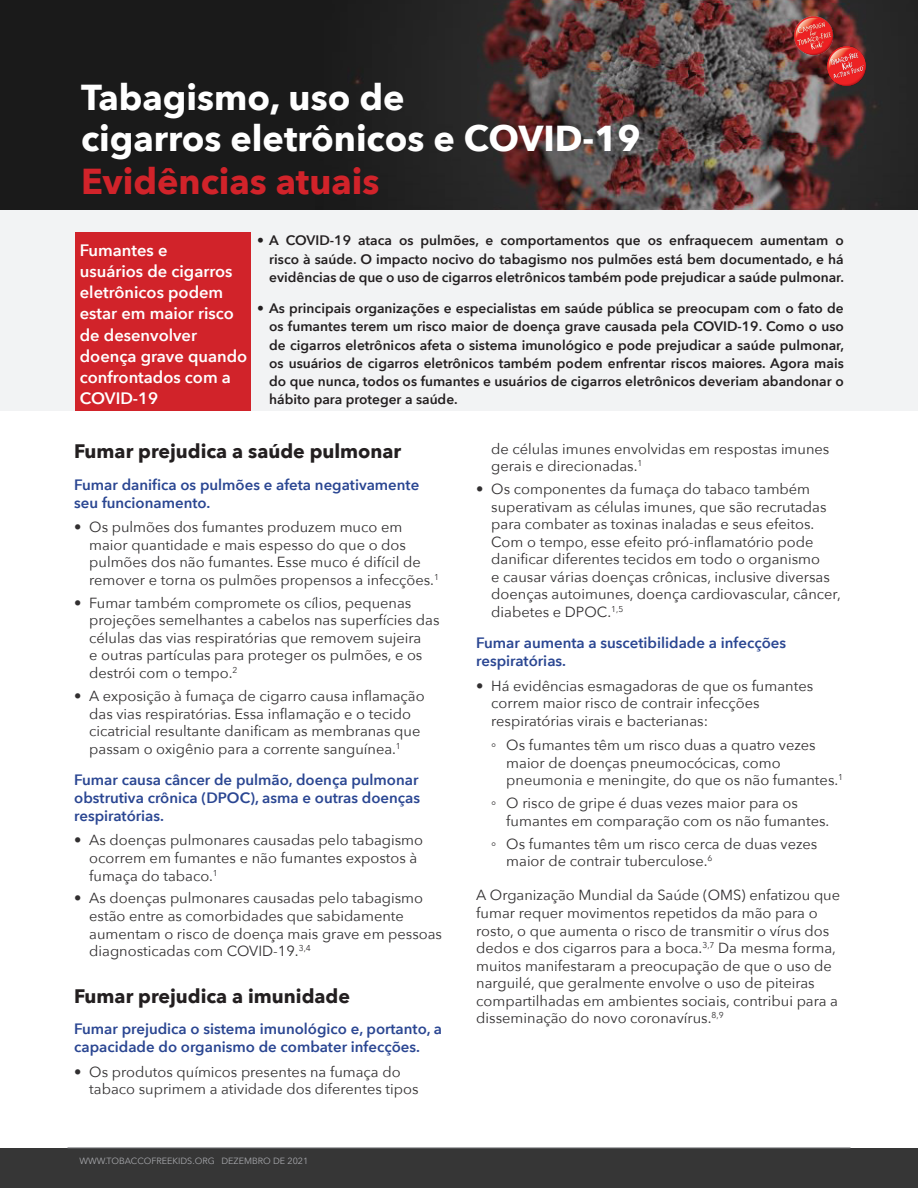
<style>
.page{position:relative;width:918px;height:1188px;background:#fff}
.page>*{position:absolute;margin:0;border:0;box-sizing:border-box;transform-origin:0 0}
.t1{font:700 36px/41.8px "Avenir Next";color:#fff}
.h_red{font:700 19.5px "Avenir Next";color:#231f20}
.t2{font:600 16.5px/21.1px "Avenir Next";color:#fff}
.t3{font:600 15px/18px "Avenir Next";color:#2a4692}
.bullet{font:14.7px/17.5px "Avenir Next";color:#312f30}
.t4{font:600 13.65px/18.1px "Avenir Next";color:#231f20;text-align:justify}
.t5{font:9px "Avenir Next";color:#a8a9ad}
.s1{color:#d1232a}
.s2{font-family:"Arial Narrow"}
</style>
<div class="page">
<div style="left:0;top:1148px;width:918px;height:40px;background:#363636"></div>
<hr style="left:68px;top:1148px;width:782px;height:1px;background:#808285">
<div style="left:0;top:209px;width:918px;height:201px;background:#f2f3f4"></div>
<div style="left:0;top:0;width:918px;height:209px;background:#1a1a1a"></div>
<img style="left:354px;top:0;width:564px;height:209px">
<div style="left:75px;top:232px;width:175px;height:178px;background:#d1232a"></div>
<img style="left:793px;top:15px;width:42px;height:43px">
<img style="left:828px;top:47px;width:38px;height:38px">
<p class="t1" style="left:81px;top:76px;width:561px">Tabagismo, uso de<br>cigarros eletrônicos e COVID-19<br><span class="s1">Evidências atuais</span></p>
<p class="t4" style="left:269px;top:231px;width:576px;text-indent:-12px">• A COVID-19 ataca os pulmões, e comportamentos que os enfraquecem aumentam o risco à saúde. O impacto nocivo do tabagismo nos pulmões está bem documentado, e há evidências de que o uso de cigarros eletrônicos também pode prejudicar a saúde pulmonar.</p>
<p class="t4" style="left:269px;top:299px;width:576px;text-indent:-12px">• As principais organizações e especialistas em saúde pública se preocupam com o fato de os fumantes terem um risco maior de doença grave causada pela COVID-19. Como o uso de cigarros eletrônicos afeta o sistema imunológico e pode prejudicar a saúde pulmonar, os usuários de cigarros eletrônicos também podem enfrentar riscos maiores. Agora mais do que nunca, todos os fumantes e usuários de cigarros eletrônicos deveriam abandonar o hábito para proteger a saúde.</p>
<p class="t2" style="left:80px;top:239px;width:169px">Fumantes e<br>usuários de cigarros eletrônicos podem estar em maior risco de desenvolver doença grave quando confrontados com a<br>COVID-19</p>
<p class="h_red" style="left:74px;top:435px;width:329px">Fumar prejudica a saúde pulmonar</p>
<p class="t3" style="left:74px;top:475px;width:347px">Fumar danifica os pulmões e afeta negativamente seu funcionamento.</p>
<p class="bullet" style="left:89px;top:518px;width:351px;text-indent:-15px">• Os pulmões dos fumantes produzem muco em maior quantidade e mais espesso do que o dos pulmões dos não fumantes. Esse muco é difícil de remover e torna os pulmões propensos a infecções.<sup>1</sup></p>
<p class="bullet" style="left:89px;top:593px;width:352px;text-indent:-15px">• Fumar também compromete os cílios, pequenas projeções semelhantes a cabelos nas superfícies das células das vias respiratórias que removem sujeira<br>e outras partículas para proteger os pulmões, e os destrói com o tempo.<sup>2</sup></p>
<p class="bullet" style="left:89px;top:686px;width:337px;text-indent:-15px">• A exposição à fumaça de cigarro causa inflamação das vias respiratórias. Essa inflamação e o tecido cicatricial resultante danificam as membranas que passam o oxigênio para a corrente sanguínea.<sup>1</sup></p>
<p class="t3" style="left:74px;top:770px;width:347px;text-align:justify">Fumar causa câncer de pulmão, doença pulmonar obstrutiva crônica (DPOC), asma e outras doenças respiratórias.</p>
<p class="bullet" style="left:89px;top:831px;width:335px;text-indent:-15px">• As doenças pulmonares causadas pelo tabagismo ocorrem em fumantes e não fumantes expostos à fumaça do tabaco.<sup>1</sup></p>
<p class="bullet" style="left:89px;top:889px;width:354px;text-indent:-15px">• As doenças pulmonares causadas pelo tabagismo estão entre as comorbidades que sabidamente aumentam o risco de doença mais grave em pessoas diagnosticadas com COVID-19.<sup>3,4</sup></p>
<p class="h_red" style="left:74px;top:979px;width:277px">Fumar prejudica a imunidade</p>
<p class="t3" style="left:74px;top:1020px;width:369px">Fumar prejudica o sistema imunológico e, portanto, a capacidade do organismo de combater infecções.</p>
<p class="bullet" style="left:89px;top:1062px;width:331px;text-indent:-15px">• Os produtos químicos presentes na fumaça do tabaco suprimem a atividade dos diferentes tipos</p>
<p class="bullet" style="left:491px;top:439px;width:340px">de células imunes envolvidas em respostas imunes gerais e direcionadas.<sup>1</sup></p>
<p class="bullet" style="left:491px;top:480px;width:351px;text-indent:-15px">• Os componentes da fumaça do tabaco também superativam as células imunes, que são recrutadas para combater as toxinas inaladas e seus efeitos.<br>Com o tempo, esse efeito pró-inflamatório pode danificar diferentes tecidos em todo o organismo<br>e causar várias doenças crônicas, inclusive diversas doenças autoimunes, doença cardiovascular, câncer, diabetes e DPOC.<sup>1,5</sup></p>
<p class="t3" style="left:476px;top:634px;width:311px">Fumar aumenta a suscetibilidade a infecções respiratórias.</p>
<p class="bullet" style="left:491px;top:676px;width:323px;text-indent:-15px">• Há evidências esmagadoras de que os fumantes correm maior risco de contrair infecções respiratórias virais e bacterianas:</p>
<p class="bullet" style="left:506px;top:736px;width:338px;text-indent:-15px"><span class="s2">◦</span> Os fumantes têm um risco duas a quatro vezes maior de doenças pneumocócicas, como pneumonia e meningite, do que os não fumantes.<sup>1</sup></p>
<p class="bullet" style="left:506px;top:794px;width:325px;text-indent:-15px"><span class="s2">◦</span> O risco de gripe é duas vezes maior para os fumantes em comparação com os não fumantes.</p>
<p class="bullet" style="left:506px;top:834px;width:313px;text-indent:-15px"><span class="s2">◦</span> Os fumantes têm um risco cerca de duas vezes maior de contrair tuberculose.<sup>6</sup></p>
<p class="bullet" style="left:476px;top:886px;width:365px">A Organização Mundial da Saúde (OMS) enfatizou que fumar requer movimentos repetidos da mão para o rosto, o que aumenta o risco de transmitir o vírus dos dedos e dos cigarros para a boca.<sup>3,7</sup> Da mesma forma, muitos manifestaram a preocupação de que o uso de narguilé, que geralmente envolve o uso de piteiras compartilhadas em ambientes sociais, contribui para a disseminação do novo coronavírus.<sup>8,9</sup></p>
<p class="t5" style="left:80px;top:1153px;width:230px">WWW.TOBACCOFREEKIDS.ORG DEZEMBRO DE 2021</p>
</div>
